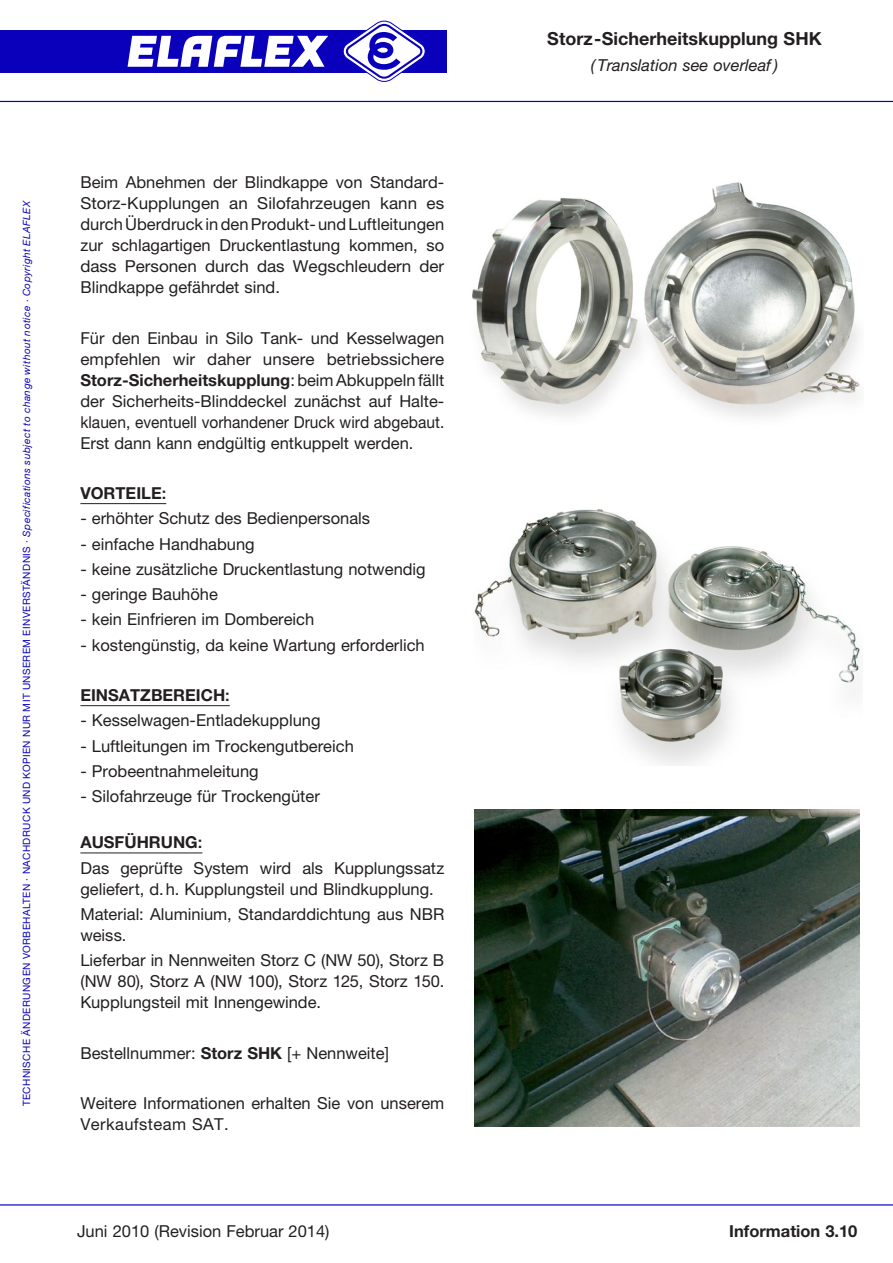
<style>
.page{position:relative;width:893px;height:1263px;background:#fff}
.page>*{position:absolute;margin:0;border:0;box-sizing:border-box;transform-origin:0 0}
.t1{font:700 18px "Helvetica Neue LTW1 G";color:#231f20}
.t2{font:16.5px/21px "Helvetica Neue LTW1 G";color:#231f20;text-align:justify}
.t3{font:700 16.5px "Helvetica Neue LTW1 G";color:#231f20}
.t4{font:italic 16.5px "Helvetica Neue LTW1 G";color:#231f20}
.t5{font:10.05px "Helvetica Neue LTW1 G";letter-spacing:.04em;color:#0a00bc}
.s1{font-style:italic}
.s2{font-weight:700}
.s3{font-weight:500}
</style>
<div class="page">
<hr style="left:0;top:1204px;width:893px;height:1px;background:#0a00bc">
<hr style="left:0;top:101px;width:893px;height:1px;background:#0a00bc">
<div style="left:0;top:30px;width:446px;height:43px;background:#0a00bc"></div>
<svg style="left:343px;top:21px;width:83px;height:61px"></svg>
<svg style="left:128px;top:35px;width:200px;height:32px"></svg>
<hr style="left:80px;top:503px;width:86px;height:1px;background:#231f20">
<hr style="left:80px;top:705px;width:150px;height:1px;background:#231f20">
<hr style="left:80px;top:853px;width:122px;height:1px;background:#231f20">
<img style="left:474px;top:509px;width:388px;height:256px">
<img style="left:474px;top:809px;width:385px;height:317px">
<img style="left:472px;top:182px;width:388px;height:235px">
<p class="t5" style="left:20px;top:1106px;width:908px;rotate:-90deg">TECHNISCHE ÄNDERUNGEN VORBEHALTEN · NACHDRUCK UND KOPIEN NUR MIT UNSEREM EINVERSTÄNDNIS · <span class="s1">Specifications subject to change without notice · Copyright ELAFLEX</span></p>
<p class="t2" style="left:80px;top:171px;width:365px">Beim Abnehmen der Blindkappe von Standard-Storz-Kupplungen an Silofahrzeugen kann es durch Überdruck in den Produkt- und Luftleitungen zur schlagartigen Druckentlastung kommen, so dass Personen durch das Wegschleudern der Blindkappe gefährdet sind.</p>
<p class="t2" style="left:80px;top:327px;width:365px">Für den Einbau in Silo Tank- und Kesselwagen empfehlen wir daher unsere betriebssichere <span class="s2">Storz-Sicherheitskupplung</span>: beim Abkuppeln fällt der Sicherheits-Blinddeckel zunächst auf Halte&shy;klauen, eventuell vorhandener Druck wird abgebaut.<br>Erst dann kann endgültig entkuppelt werden.</p>
<p class="t3" style="left:80px;top:483px;width:87px">VORTEILE<span class="s3">:</span></p>
<p class="t2" style="left:80px;top:508px;width:291px">- erhöhter Schutz des Bedienpersonals</p>
<p class="t2" style="left:80px;top:533px;width:176px">- einfache Handhabung</p>
<p class="t2" style="left:80px;top:558px;width:347px">- keine zusätzliche Druckentlastung notwendig</p>
<p class="t2" style="left:80px;top:584px;width:139px">- geringe Bauhöhe</p>
<p class="t2" style="left:80px;top:609px;width:235px">- kein Einfrieren im Dombereich</p>
<p class="t2" style="left:80px;top:634px;width:346px">- kostengünstig, da keine Wartung erforderlich</p>
<p class="t3" style="left:80px;top:685px;width:151px">EINSATZBEREICH<span class="s3">:</span></p>
<p class="t2" style="left:80px;top:710px;width:242px">- Kesselwagen-Entladekupplung</p>
<p class="t2" style="left:80px;top:735px;width:275px">- Luftleitungen im Trockengutbereich</p>
<p class="t2" style="left:80px;top:760px;width:180px">- Probeentnahmeleitung</p>
<p class="t2" style="left:80px;top:786px;width:241px">- Silofahrzeuge für Trockengüter</p>
<p class="t3" style="left:80px;top:832px;width:123px">AUSFÜHRUNG<span class="s3">:</span></p>
<p class="t2" style="left:80px;top:857px;width:365px">Das geprüfte System wird als Kupplungssatz geliefert, d.h. Kupplungsteil und Blindkupplung.</p>
<p class="t2" style="left:80px;top:903px;width:365px">Material: Aluminium, Standarddichtung aus NBR weiss.</p>
<p class="t2" style="left:80px;top:950px;width:365px">Lieferbar in Nennweiten Storz C (NW 50), Storz B (NW 80), Storz A (NW 100), Storz 125, Storz 150.<br>Kupplungsteil mit Innengewinde.</p>
<p class="t2" style="left:80px;top:1042px;width:310px">Bestellnummer: <span class="s2">Storz SHK</span> [+ Nennweite]</p>
<p class="t2" style="left:80px;top:1093px;width:365px">Weitere Informationen erhalten Sie von unserem<br>Verkaufsteam SAT.</p>
<p class="t2" style="left:77px;top:1220px;width:254px">Juni 2010 (Revision Februar 2014)</p>
<p class="t1" style="left:547px;top:28px;width:276px">Storz-Sicherheitskupplung SHK</p>
<p class="t4" style="left:591px;top:55px;width:189px">(Translation see overleaf )</p>
<p class="t3" style="left:729px;top:1221px;width:130px">Information 3.10</p>
</div>
